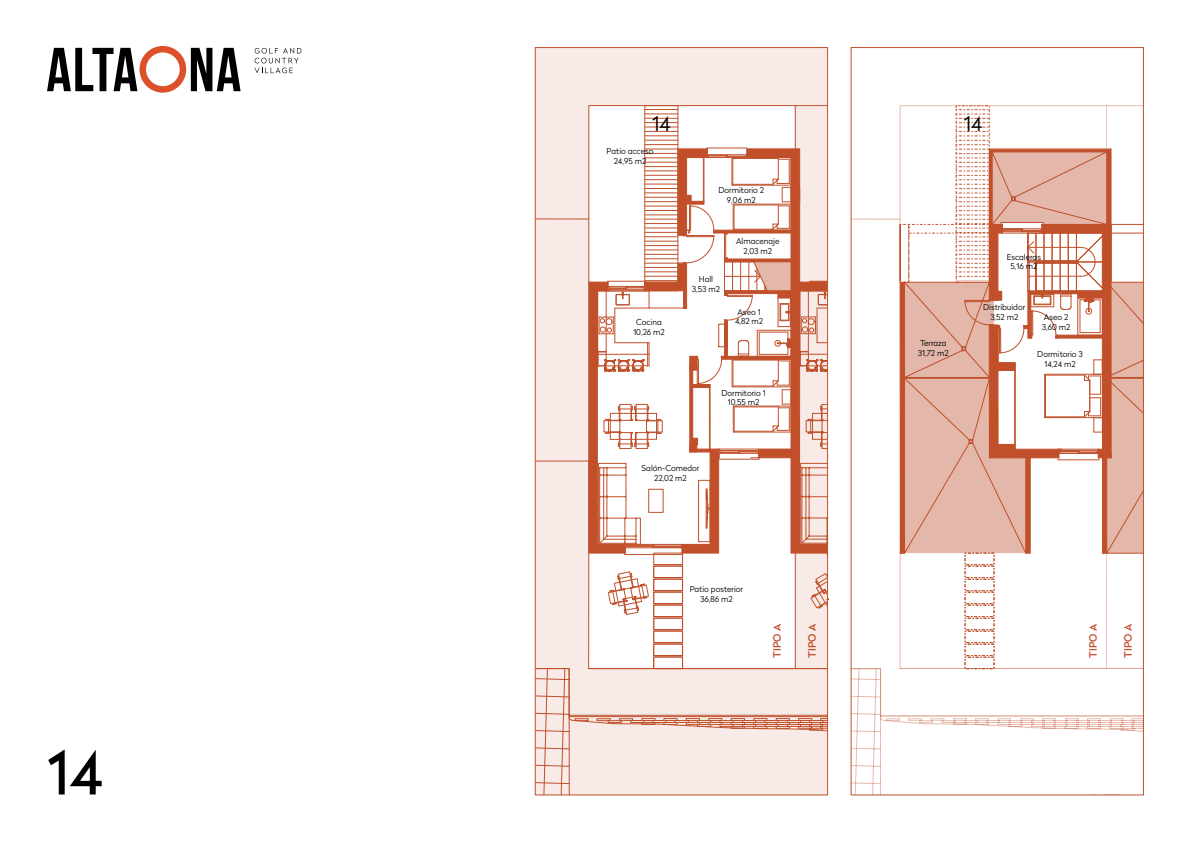
<style>
.page{position:relative;width:1191px;height:842px;background:#fff}
.page>*{position:absolute;margin:0;border:0;box-sizing:border-box;transform-origin:0 0}
.t1{font:60px "Radikal";color:#000}
.t2{font:300 20.4px "Radikal";color:#000}
.t3{font:500 10.2px "Radikal";color:#c1502a}
.t4{font:300 8.1px/9.8px "Radikal";color:#000;text-align:center}
</style>
<div class="page">
<svg style="left:47px;top:46px;width:193px;height:47px"></svg>
<svg style="left:254px;top:48px;width:47px;height:25px"></svg>
<div style="left:795px;top:286px;width:32px;height:382px;background:#f8ebe7"></div>
<div style="left:535px;top:48px;width:53px;height:747px;background:#f8ebe7"></div>
<div style="left:541px;top:47px;width:286px;height:59px;background:#f8ebe7"></div>
<div style="left:653px;top:579px;width:29px;height:12px;border:1px solid #c1502a"></div>
<div style="left:653px;top:592px;width:29px;height:12px;border:1px solid #c1502a"></div>
<div style="left:653px;top:566px;width:29px;height:12px;border:1px solid #c1502a"></div>
<div style="left:653px;top:605px;width:29px;height:12px;border:1px solid #c1502a"></div>
<div style="left:653px;top:618px;width:29px;height:12px;border:1px solid #c1502a"></div>
<div style="left:653px;top:631px;width:29px;height:12px;border:1px solid #c1502a"></div>
<div style="left:653px;top:644px;width:29px;height:11px;border:1px solid #c1502a"></div>
<div style="left:653px;top:657px;width:29px;height:12px;border:1px solid #c1502a"></div>
<svg style="left:810px;top:573px;width:18px;height:35px"></svg>
<svg style="left:608px;top:572px;width:41px;height:43px"></svg>
<div style="left:653px;top:553px;width:29px;height:12px;border:1px solid #c1502a"></div>
<hr style="left:535px;top:219px;width:54px;height:1px;background:#c1502a">
<hr style="left:535px;top:461px;width:54px;height:1px;background:#c1502a">
<svg style="left:537px;top:668px;width:291px;height:127px;background:#f3ddd7"></svg>
<hr style="left:588px;top:282px;width:1px;height:271px;background:#c1502a">
<hr style="left:588px;top:668px;width:239px;height:1px;background:#c1502a">
<hr style="left:588px;top:553px;width:1px;height:115px;background:#c1502a">
<hr style="left:795px;top:553px;width:1px;height:116px;background:#c1502a">
<svg style="left:589px;top:105px;width:239px;height:450px"></svg>
<svg style="left:714px;top:149px;width:113px;height:404px"></svg>
<div style="left:965px;top:579px;width:29px;height:12px;border:1px dashed #c1502a"></div>
<div style="left:965px;top:592px;width:29px;height:12px;border:1px dashed #c1502a"></div>
<div style="left:965px;top:553px;width:29px;height:12px;border:1px dashed #c1502a"></div>
<div style="left:965px;top:566px;width:29px;height:12px;border:1px dashed #c1502a"></div>
<div style="left:965px;top:605px;width:29px;height:12px;border:1px dashed #c1502a"></div>
<div style="left:965px;top:618px;width:29px;height:12px;border:1px dashed #c1502a"></div>
<div style="left:965px;top:631px;width:29px;height:12px;border:1px dashed #c1502a"></div>
<div style="left:965px;top:644px;width:29px;height:12px;border:1px dashed #c1502a"></div>
<div style="left:965px;top:657px;width:29px;height:12px;border:1px dashed #c1502a"></div>
<hr style="left:900px;top:553px;width:1px;height:116px;background:#c1502a">
<hr style="left:1106px;top:553px;width:1px;height:116px;background:#c1502a">
<hr style="left:851px;top:219px;width:49px;height:1px;background:#c1502a">
<svg style="left:851px;top:668px;width:292px;height:128px"></svg>
<hr style="left:880px;top:715px;width:263px;height:1px;background:#c1502a">
<hr style="left:880px;top:717px;width:263px;height:1px;background:#c1502a">
<svg style="left:899px;top:106px;width:244px;height:448px"></svg>
<hr style="left:900px;top:282px;width:4px;height:271px;background:#c1502a">
<svg style="left:989px;top:149px;width:122px;height:404px"></svg>
<hr style="left:904px;top:377px;width:86px;height:1px;background:#c1502a">
<hr style="left:1111px;top:377px;width:32px;height:1px;background:#c1502a">
<h1 class="t1" style="left:47px;top:730px;width:57px">14</h1>
<h2 class="t2" style="left:652px;top:109px;width:20px">14</h2>
<p class="t4" style="left:606px;top:146px;width:48px">Patio acceso<br>24,95 m2</p>
<p class="t4" style="left:718px;top:185px;width:47px">Dormitorio 2<br>9,06 m2</p>
<p class="t4" style="left:692px;top:274px;width:30px">Hall<br>3,53 m2</p>
<p class="t4" style="left:736px;top:236px;width:45px">Almacenaje<br>2,03 m2</p>
<p class="t4" style="left:737px;top:306px;width:25px">Aseo 1</p>
<p class="t4" style="left:636px;top:317px;width:27px">Cocina</p>
<p class="t4" style="left:735px;top:316px;width:30px">4,82 m2</p>
<p class="t4" style="left:633px;top:327px;width:33px">10,26 m2</p>
<p class="t4" style="left:721px;top:387px;width:46px">Dormitorio 1<br>10,55 m2</p>
<p class="t4" style="left:641px;top:463px;width:59px">Salón-Comedor<br>22,02 m2</p>
<p class="t4" style="left:689px;top:584px;width:55px">Patio posterior<br>36,86 m2</p>
<h2 class="t2" style="left:963px;top:109px;width:20px">14</h2>
<p class="t4" style="left:917px;top:338px;width:32px;text-align:left">Terraza<br>31,72 m2</p>
<p class="t4" style="left:1006px;top:251px;width:36px">Escaleras<br>5,16 m2</p>
<p class="t4" style="left:983px;top:302px;width:43px">Distribuidor<br>3,52 m2</p>
<p class="t4" style="left:1042px;top:312px;width:30px;text-align:left">Aseo 2<br>3,60 m2</p>
<p class="t4" style="left:1037px;top:349px;width:47px">Dormitorio 3<br>14,24 m2</p>
<p class="t3" style="left:769px;top:658px;width:35px;rotate:-90deg">TIPO A</p>
<p class="t3" style="left:805px;top:658px;width:35px;rotate:-90deg">TIPO A</p>
<p class="t3" style="left:1085px;top:658px;width:35px;rotate:-90deg">TIPO A</p>
<p class="t3" style="left:1120px;top:658px;width:35px;rotate:-90deg">TIPO A</p>
</div>
